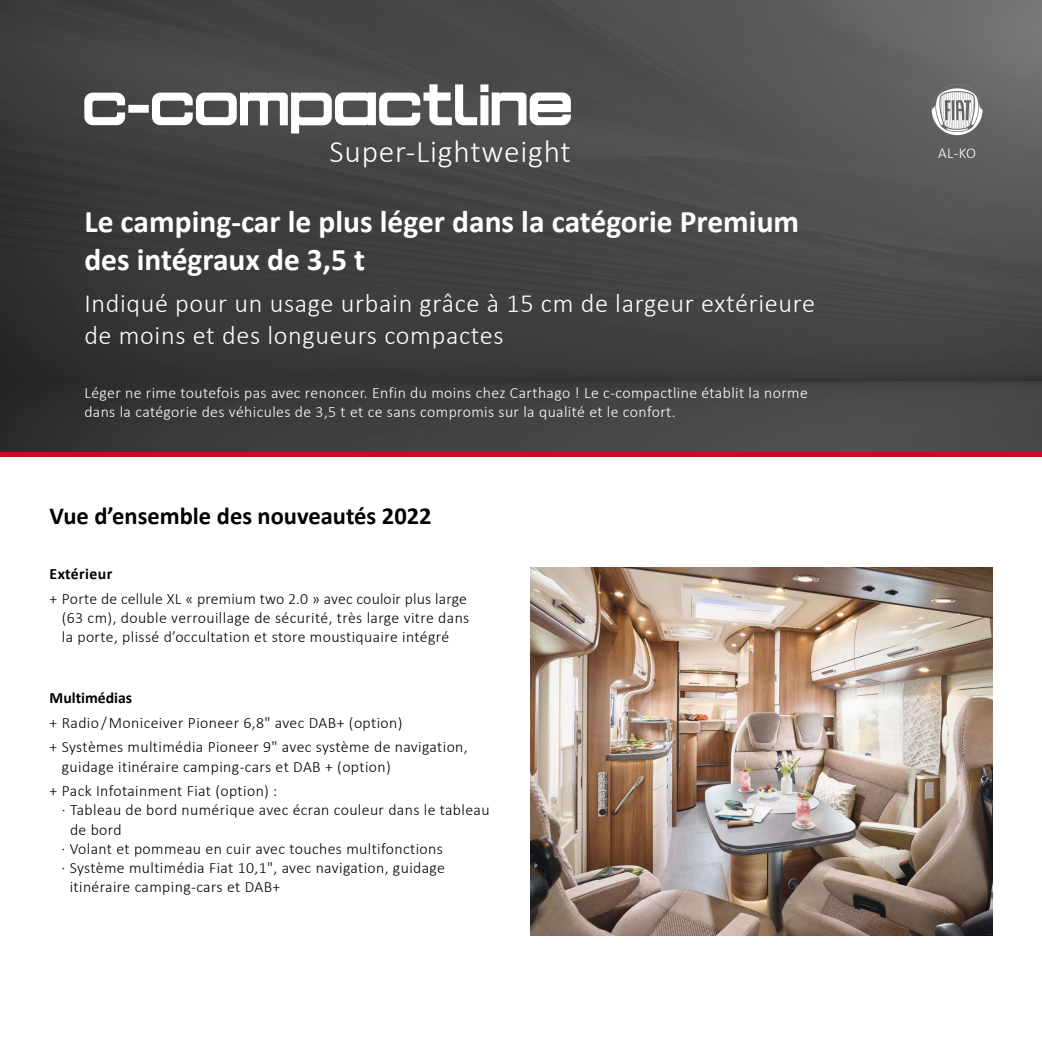
<style>
.page{position:relative;width:1042px;height:1042px;background:#fff}
.page>*{position:absolute;margin:0;border:0;box-sizing:border-box;transform-origin:0 0}
.t1{font:700 31.5px/38.5px "Calibri";color:#fff}
.t2{font:300 31.5px "Calibri";letter-spacing:.025em;color:#fff}
.t3{font:300 26.25px/31.5px "Calibri";letter-spacing:.025em;color:#fff}
.t4{font:700 24.5px "Calibri";color:#000}
.t5{font:300 15.75px/19.2px "Calibri";letter-spacing:.025em;color:#000}
.t6{font:300 15.75px/19.2px "Calibri";letter-spacing:.025em;color:#fff}
.t7{font:700 15.75px "Calibri";color:#000}
.t8{font:700 15.75px "Calibri";letter-spacing:.025em;color:#000}
.t9{font:300 15.05px "Calibri";color:#fff}
</style>
<div class="page">
<img style="left:0;top:0;width:1042px;height:452px">
<svg style="left:84px;top:84px;width:487px;height:50px"></svg>
<div style="left:0;top:452px;width:1042px;height:5px;background:#c50e1f"></div>
<img style="left:531px;top:567px;width:461px;height:369px">
<svg style="left:931px;top:84px;width:51px;height:51px"></svg>
<h1 class="t2" style="left:329px;top:132px;width:243px">Super-Lightweight</h1>
<h1 class="t1" style="left:84px;top:202px;width:716px">Le camping-car le plus léger dans la catégorie Premium des intégraux de 3,5 t</h1>
<h2 class="t3" style="left:84px;top:288px;width:732px">Indiqué pour un usage urbain grâce à 15 cm de largeur extérieure de moins et des longueurs compactes</h2>
<p class="t6" style="left:84px;top:383px;width:725px">Léger ne rime toutefois pas avec renoncer. Enfin du moins chez Carthago ! Le c-compactline établit la norme dans la catégorie des véhicules de 3,5 t et ce sans compromis sur la qualité et le confort.</p>
<h3 class="t4" style="left:50px;top:501px;width:383px">Vue d’ensemble des nouveautés 2022</h3>
<p class="t8" style="left:50px;top:564px;width:64px">Extérieur</p>
<p class="t5" style="left:62px;top:589px;width:409px;text-indent:-12px">+ Porte de cellule XL « premium two 2.0 » avec couloir plus large (63 cm), double verrouillage de sécurité, très large vitre dans la porte, plissé d’occultation et store moustiquaire intégré</p>
<p class="t7" style="left:50px;top:688px;width:84px">Multimédias</p>
<p class="t5" style="left:50px;top:710px;width:420px;line-height:24.5px">+ Radio / Moniceiver Pioneer 6,8" avec DAB+ (option)<br>+ Systèmes multimédia Pioneer 9" avec système de navigation,</p>
<p class="t5" style="left:50px;top:754px;width:343px;line-height:24.5px;text-indent:12px">guidage itinéraire camping-cars et DAB + (option) + Pack Infotainment Fiat (option) :</p>
<p class="t5" style="left:62px;top:800px;width:429px">· Tableau de bord numérique avec écran couleur dans le tableau</p>
<p class="t5" style="left:70px;top:820px;width:53px">de bord</p>
<p class="t5" style="left:61px;top:839px;width:383px">· Volant et pommeau en cuir avec touches multifonctions</p>
<p class="t5" style="left:61px;top:858px;width:385px">· Système multimédia Fiat 10,1", avec navigation, guidage</p>
<p class="t5" style="left:70px;top:877px;width:212px">itinéraire camping-cars et DAB+</p>
<p class="t9" style="left:938px;top:144px;width:39px">AL-KO</p>
</div>
